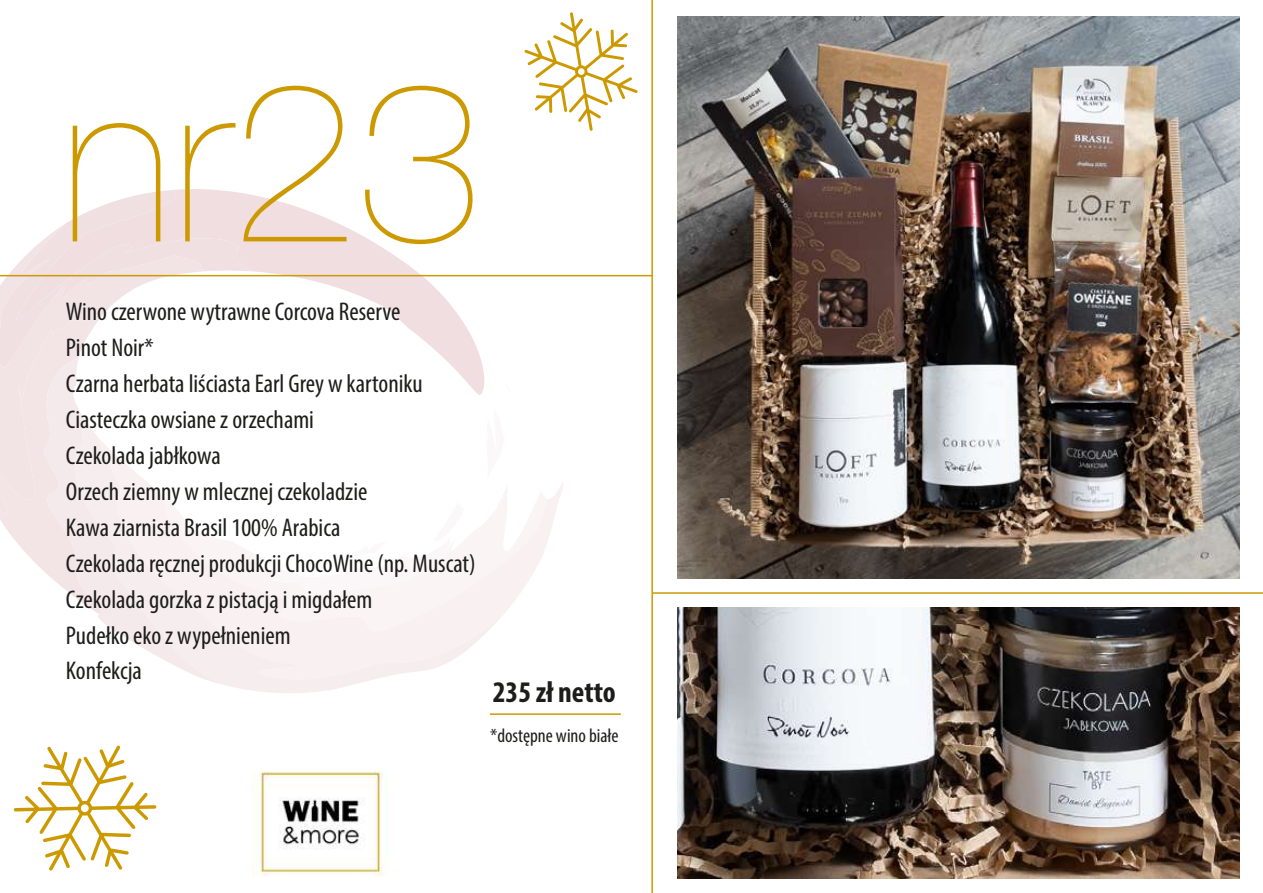
<style>
.page{position:relative;width:1263px;height:893px;background:#fff}
.page>*{position:absolute;margin:0;border:0;box-sizing:border-box;transform-origin:0 0}
.t1{font:300 225px "Aovel Sans";color:#cc9a00}
.t2{font:700 condensed 30px "Myriad Pro";color:#1d1d1b}
.t3{font:condensed 25.65px/36px "Myriad Pro";color:#1d1d1b}
.t4{font:condensed 19.5px "Myriad Pro";color:#1d1d1b}
</style>
<div class="page">
<svg style="left:176px;top:189px;width:309px;height:206px"></svg>
<svg style="left:0;top:190px;width:254px;height:380px"></svg>
<svg style="left:220px;top:416px;width:150px;height:277px"></svg>
<svg style="left:43px;top:358px;width:177px;height:326px"></svg>
<svg style="left:98px;top:437px;width:465px;height:243px"></svg>
<svg style="left:164px;top:484px;width:383px;height:147px"></svg>
<img style="left:254px;top:770px;width:134px;height:106px">
<img style="left:677px;top:17px;width:562px;height:562px">
<img style="left:677px;top:608px;width:562px;height:271px">
<hr style="left:651px;top:0;width:2px;height:893px;background:#cc9a00">
<hr style="left:653px;top:592px;width:610px;height:2px;background:#cc9a00">
<svg style="left:14px;top:745px;width:142px;height:126px"></svg>
<svg style="left:524px;top:12px;width:114px;height:119px"></svg>
<hr style="left:0;top:275px;width:652px;height:1px;background:#cc9a00">
<hr style="left:490px;top:713px;width:131px;height:2px;background:#cc9a00">
<h1 class="t1" style="left:60px;top:32px;width:422px">nr23</h1>
<p class="t3" style="left:66px;top:293px;width:411px">Wino czerwone wytrawne Corcova Reserve<br>Pinot Noir*<br>Czarna herbata liściasta Earl Grey w kartoniku<br>Ciasteczka owsiane z orzechami<br>Czekolada jabłkowa<br>Orzech ziemny w mlecznej czekoladzie<br>Kawa ziarnista Brasil 100% Arabica<br>Czekolada ręcznej produkcji ChocoWine (np. Muscat)<br>Czekolada gorzka z pistacją i migdałem<br>Pudełko eko z wypełnieniem<br>Konfekcja</p>
<p class="t2" style="left:493px;top:673px;width:124px">235 zł netto</p>
<p class="t4" style="left:490px;top:724px;width:130px">*dostępne wino białe</p>
</div>
